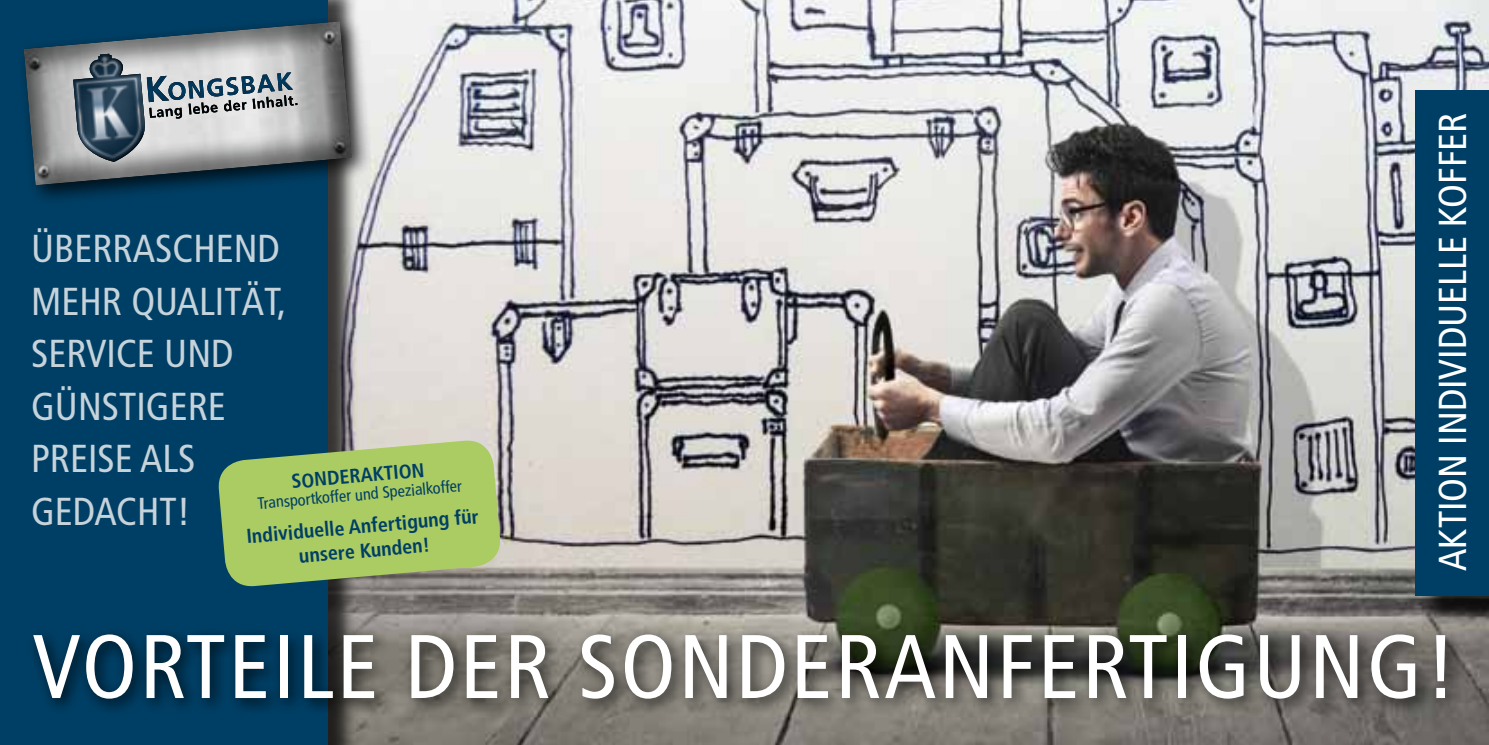
<style>
.page{position:relative;width:1489px;height:745px;background:#fff}
.page>*{position:absolute;margin:0;border:0;box-sizing:border-box;transform-origin:0 0}
.t1{font:condensed 90px "Frutiger";letter-spacing:.03em;color:#fff}
.t2{font:condensed 39px/52.5px "Frutiger";color:#c6d3da}
.t3{font:condensed 39px "Frutiger";color:#fff}
.t4{font:700 condensed 20px/24.2px "Frutiger";color:#003f65;text-align:center}
.t5{font:700 condensed 19.75px "Frutiger";color:#003f65}
.t6{font:condensed 16.5px "Frutiger";color:#003f65}
</style>
<div class="page">
<img style="left:358px;top:0;width:1130px;height:744px">
<div style="left:1419px;top:94px;width:69px;height:532px;background:#000;opacity:.75"></div>
<div style="left:1415px;top:91px;width:73px;height:504px;background:#003f65"></div>
<div style="left:0;top:0;width:358px;height:744px;background:#000;opacity:.75"></div>
<div style="left:0;top:0;width:327px;height:744px;background:#003f65"></div>
<div style="left:25px;top:624px;width:1438px;height:92px;background:#000;opacity:.75"></div>
<div style="left:15px;top:12px;width:356px;height:194px;background:#000;opacity:.75"></div>
<svg style="left:20px;top:19px;width:334px;height:170px"></svg>
<svg style="left:218px;top:423px;width:283px;height:179px;background:#91ae6c"></svg>
<p class="t2" style="left:31px;top:222px;width:250px">ÜBERRASCHEND<br>MEHR</p>
<p class="t2" style="left:31px;top:275px;width:257px;text-indent:100px">QUALITÄT,<br>SERVICE UND<br>GÜNSTIGERE<br>PREISE ALS<br>GEDACH</p>
<p class="t5" style="left:290px;top:469px;width:135px;rotate:-5deg">SONDERAKTION</p>
<p class="t6" style="left:257px;top:493px;width:206px;rotate:-5deg">TRANSPORTKOFFER UND SPEZIALKOFFER</p>
<p class="t4" style="left:245px;top:524px;width:234px;rotate:-5deg">Individuelle Anfertigung für unsere Kunden!</p>
<p class="t2" style="left:159px;top:485px;width:32px">T!</p>
<p class="t3" style="left:1429px;top:570px;width:456px;rotate:-90deg">AKTION INDIVIDUELLE KOFFER</p>
<h1 class="t1" style="left:32px;top:614px;width:1139px">VORTEILE DER SONDERANFERTIGU</h1>
<h1 class="t1" style="left:1309px;top:614px;width:149px">NG!</h1>
</div>
